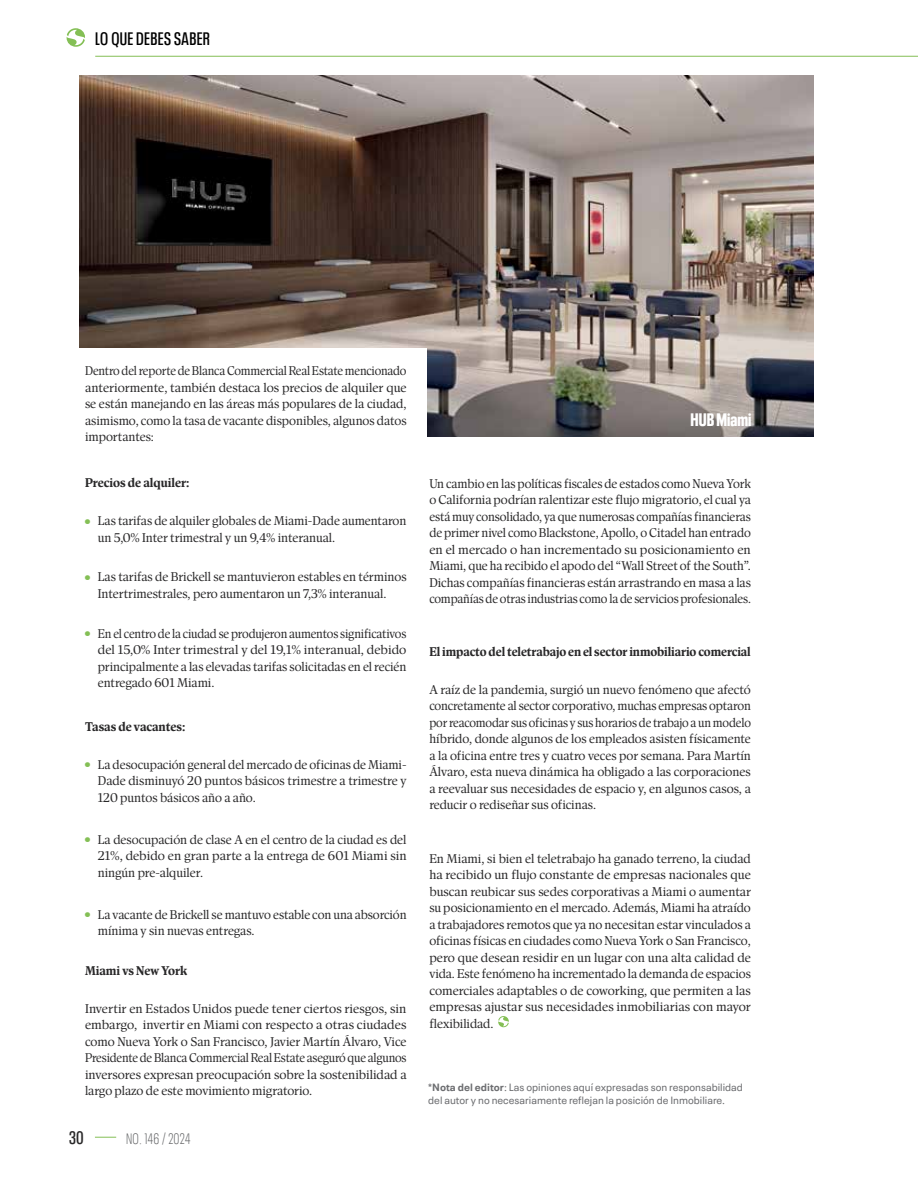
<style>
.page{position:relative;width:918px;height:1188px;background:#fff}
.page>*{position:absolute;margin:0;border:0;box-sizing:border-box;transform-origin:0 0}
.t1{font:600 condensed 18px "Neue Plak";letter-spacing:.02em;color:#000}
.t2{font:900 condensed 18px "Neue Plak";color:#fff}
.t3{font:600 condensed 18px "Neue Plak";color:#292829}
.t4{font:300 condensed 15px "Neue Plak";letter-spacing:.02em;color:#636466}
.t5{font:12.75px/16.5px "Antonia H2";color:#292829;text-align:justify}
.t6{font:12.75px/16.5px "Antonia H2";color:#292829;text-align:justify;scale:.95 1}
.t7{font:12.75px/16.5px "Antonia H2";color:#292829;text-align:justify;scale:.96 1}
.t8{font:700 12.75px "Antonia H2";letter-spacing:-.005em;color:#292829}
.t9{font:10.5px/13.5px "Neue Plak Text";color:#6d6e71}
.s1{font-family:"Neue Plak Text";font-weight:900;font-size:25.5px;color:#84bf55}
.s2{font-weight:700}
</style>
<div class="page">
<svg style="left:95px;top:1137px;width:21px;height:1px"></svg>
<hr style="left:95px;top:56px;width:823px;height:1px;background:#84bf55">
<svg style="left:67px;top:28px;width:18px;height:19px"></svg>
<svg style="left:498px;top:1016px;width:11px;height:11px"></svg>
<img style="left:80px;top:75px;width:733px;height:362px">
<div style="left:51px;top:348px;width:376px;height:92px;background:#fff"></div>
<h1 class="t1" style="left:95px;top:26px;width:116px">LO QUE DEBES SABER</h1>
<p class="t6" style="left:85px;top:363px;width:340px">Dentro del reporte de Blanca Commercial Real Estate mencionado anteriormente, también destaca los precios de alquiler que se están manejando en las áreas más populares de la ciudad, asimismo, como la tasa de vacante disponibles, algunos datos importantes:</p>
<p class="t8" style="left:85px;top:476px;width:106px">Precios de alquiler:</p>
<p class="t5" style="left:98px;top:513px;width:310px;text-indent:-13px"><span class="s1">˰</span> Las tarifas de alquiler globales de Miami-Dade aumentaron un 5,0% Inter trimestral y un 9,4% interanual.</p>
<p class="t5" style="left:85px;top:569px;width:323px;text-align:center"><span class="s1">˰</span> Las tarifas de Brickell se mantuvieron estables en términos<br>Intertrimestrales, pero aumentaron un 7,3% interanual.</p>
<p class="t7" style="left:98px;top:625px;width:323px;text-indent:-13px"><span class="s1">˰</span> En el centro de la ciudad se produjeron aumentos significativos del 15,0% Inter trimestral y del 19,1% interanual, debido principalmente a las elevadas tarifas solicitadas en el recién entregado 601 Miami.</p>
<p class="t8" style="left:85px;top:719px;width:102px">Tasas de vacantes:</p>
<p class="t5" style="left:98px;top:757px;width:310px;text-indent:-13px"><span class="s1">˰</span> La desocupación general del mercado de oficinas de Miami-Dade disminuyó 20 puntos básicos trimestre a trimestre y 120 puntos básicos año a año.</p>
<p class="t5" style="left:98px;top:832px;width:310px;text-indent:-13px"><span class="s1">˰</span> La desocupación de clase A en el centro de la ciudad es del 21%, debido en gran parte a la entrega de 601 Miami sin ningún pre-alquiler.</p>
<p class="t5" style="left:98px;top:907px;width:310px;text-indent:-13px"><span class="s1">˰</span> La vacante de Brickell se mantuvo estable con una absorción mínima y sin nuevas entregas.</p>
<p class="t8" style="left:85px;top:963px;width:104px">Miami vs New York</p>
<p class="t5" style="left:85px;top:1000px;width:323px">Invertir en Estados Unidos puede tener ciertos riesgos, sin embargo, invertir en Miami con respecto a otras ciudades como Nueva York o San Francisco, Javier Martín Álvaro, Vice Presidente de Blanca Commercial Real Estate aseguró que algunos inversores expresan preocupación sobre la sostenibilidad a largo plazo de este movimiento migratorio.</p>
<h1 class="t3" style="left:69px;top:1125px;width:16px">30</h1>
<p class="t4" style="left:126px;top:1128px;width:66px">NO. 146 / 2024</p>
<h1 class="t2" style="left:691px;top:407px;width:62px">HUB Miami</h1>
<p class="t5" style="left:429px;top:475px;width:323px">Un cambio en las políticas fiscales de estados como Nueva York o California podrían ralentizar este flujo migratorio, el cual ya está muy consolidado, ya que numerosas compañías financieras de primer nivel como Blackstone, Apollo, o Citadel han entrado en el mercado o han incrementado su posicionamiento en Miami, que ha recibido el apodo del “Wall Street of the South”.<br>Dichas compañías financieras están arrastrando en masa a las compañías de otras industrias como la de servicios profesionales.</p>
<p class="t8" style="left:429px;top:644px;width:323px">El impacto del teletrabajo en el sector inmobiliario comercial</p>
<p class="t5" style="left:429px;top:682px;width:323px">A raíz de la pandemia, surgió un nuevo fenómeno que afectó concretamente al sector corporativo, muchas empresas optaron por reacomodar sus oficinas y sus horarios de trabajo a un modelo híbrido, donde algunos de los empleados asisten físicamente a la oficina entre tres y cuatro veces por semana. Para Martín Álvaro, esta nueva dinámica ha obligado a las corporaciones a reevaluar sus necesidades de espacio y, en algunos casos, a reducir o rediseñar sus oficinas.</p>
<p class="t5" style="left:429px;top:850px;width:323px">En Miami, si bien el teletrabajo ha ganado terreno, la ciudad ha recibido un flujo constante de empresas nacionales que buscan reubicar sus sedes corporativas a Miami o aumentar su posicionamiento en el mercado. Además, Miami ha atraído a trabajadores remotos que ya no necesitan estar vinculados a oficinas físicas en ciudades como Nueva York o San Francisco, pero que desean residir en un lugar con una alta calidad de vida. Este fenómeno ha incrementado la demanda de espacios comerciales adaptables o de coworking, que permiten a las empresas ajustar sus necesidades inmobiliarias con mayor flexibilidad.</p>
<p class="t9" style="left:428px;top:1079px;width:316px"><span class="s2">*Nota del editor</span>: Las opiniones aquí expresadas son responsabilidad del autor y no necesariamente reflejan la posición de Inmobiliare.</p>
</div>
